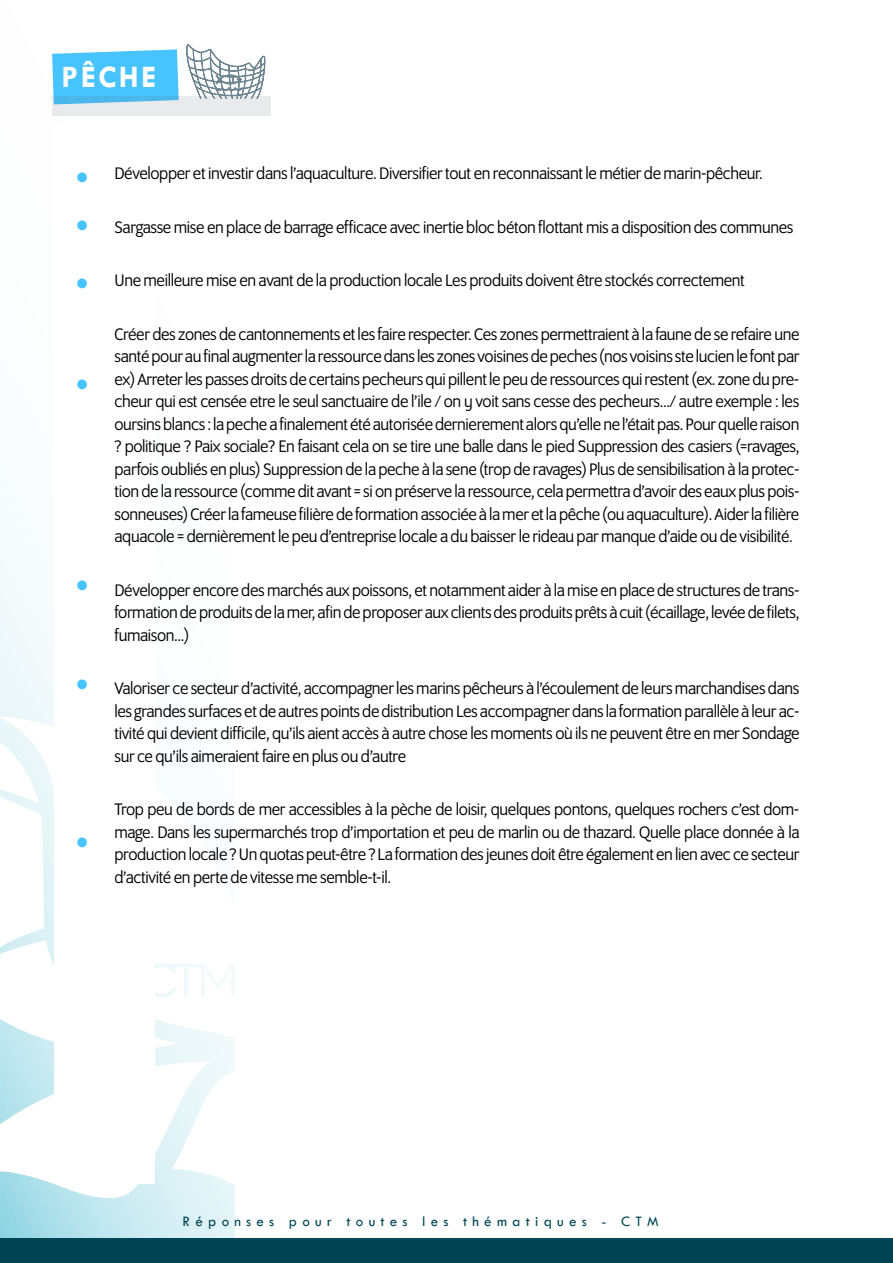
<style>
.page{position:relative;width:893px;height:1263px;background:#fff}
.page>*{position:absolute;margin:0;border:0;box-sizing:border-box;transform-origin:0 0}
.t1{font:700 33px/48.6px "Tw Cen";color:#47c4ff}
.t2{font:700 31.5px "Tw Cen";letter-spacing:.075em;color:#fff}
.t3{font:18px/22.5px "Program OT";letter-spacing:-.02em;color:#000;text-align:justify}
.t4{font:15px "Tw Cen";letter-spacing:.35em;color:#004556}
.s1{font-family:"Myriad Pro";font-size:15px;color:#889da9}
</style>
<div class="page">
<svg style="left:0;top:1062px;width:235px;height:176px"></svg>
<svg style="left:0;top:716px;width:235px;height:336px"></svg>
<div style="left:0;top:1238px;width:893px;height:25px;background:#004556"></div>
<svg style="left:52px;top:49px;width:127px;height:47px;background:#53c8fe"></svg>
<svg style="left:52px;top:96px;width:218px;height:20px;background:#c5deea"></svg>
<svg style="left:185px;top:44px;width:82px;height:62px"></svg>
<div style="left:99px;top:192px;width:56px;height:992px;background:#fff"></div>
<div style="left:54px;top:126px;width:56px;height:1058px;background:#fff"></div>
<h2 class="t2" style="left:62px;top:59px;width:96px">PÊCHE</h2>
<p class="t3" style="left:85px;top:162px;width:679px"><span class="s1">&gt;</span> Développer et investir dans l’aquaculture. Diversifier tout en reconnaissant le métier de marin-pêcheur.</p>
<p class="t3" style="left:85px;top:215px;width:710px"><span class="s1">&gt;</span> Sargasse mise en place de barrage efficace avec inertie bloc béton flottant mis a disposition des communes</p>
<p class="t3" style="left:85px;top:269px;width:661px"><span class="s1">&gt;</span> Une meilleure mise en avant de la production locale Les produits doivent être stockés correctement</p>
<p class="t3" style="left:115px;top:322px;width:687px;text-indent:-30px"><span class="s1">&gt;</span> Créer des zones de cantonnements et les faire respecter. Ces zones permettraient à la faune de se refaire une santé pour au final augmenter la ressource dans les zones voisines de peches (nos voisins ste lucien le font par ex) Arreter les passes droits de certains pecheurs qui pillent le peu de ressources qui restent (ex. zone du pre&shy;cheur qui est censée etre le seul sanctuaire de l’ile / on y voit sans cesse des pecheurs.../ autre exemple : les oursins blancs : la peche a finalement été autorisée dernierement alors qu’elle ne l’était pas. Pour quelle raison ? politique ? Paix sociale? En faisant cela on se tire une balle dans le pied Suppression des casiers (=ravages, parfois oubliés en plus) Suppression de la peche à la sene (trop de ravages) Plus de sensibilisation à la protec&shy;tion de la ressource (comme dit avant = si on préserve la ressource, cela permettra d’avoir des eaux plus pois&shy;sonneuses) Créer la fameuse filière de formation associée à la mer et la pêche (ou aquaculture). Aider la filière aquacole = dernièrement le peu d’entreprise locale a du baisser le rideau par manque d’aide ou de visibilité.</p>
<p class="t3" style="left:115px;top:578px;width:686px;text-indent:-30px"><span class="s1">&gt;</span> Développer encore des marchés aux poissons, et notamment aider à la mise en place de structures de trans&shy;formation de produits de la mer, afin de proposer aux clients des produits prêts à cuit (écaillage, levée de filets, fumaison...)</p>
<p class="t3" style="left:115px;top:677px;width:686px;text-indent:-30px"><span class="s1">&gt;</span> Valoriser ce secteur d’activité, accompagner les marins pêcheurs à l’écoulement de leurs marchandises dans les grandes surfaces et de autres points de distribution Les accompagner dans la formation parallèle à leur ac&shy;tivité qui devient difficile, qu’ils aient accès à autre chose les moments où ils ne peuvent être en mer Sondage sur ce qu’ils aimeraient faire en plus ou d’autre</p>
<p class="t3" style="left:115px;top:798px;width:686px;text-indent:-30px"><span class="s1">&gt;</span> Trop peu de bords de mer accessibles à la pèche de loisir, quelques pontons, quelques rochers c’est dom&shy;mage. Dans les supermarchés trop d’importation et peu de marlin ou de thazard. Quelle place donnée à la production locale ? Un quotas peut-être ? La formation des jeunes doit être également en lien avec ce secteur d’activité en perte de vitesse me semble-t-il.</p>
<h1 class="t1" style="left:76px;top:153px;width:13px">• •</h1>
<h1 class="t1" style="left:76px;top:259px;width:13px">•</h1>
<h1 class="t1" style="left:76px;top:361px;width:13px">•</h1>
<h1 class="t1" style="left:76px;top:561px;width:13px">•</h1>
<h1 class="t1" style="left:76px;top:660px;width:13px">•</h1>
<h1 class="t1" style="left:76px;top:818px;width:13px">•</h1>
<p class="t4" style="left:183px;top:1212px;width:478px">Réponses pour toutes les thématiques - CTM</p>
</div>
